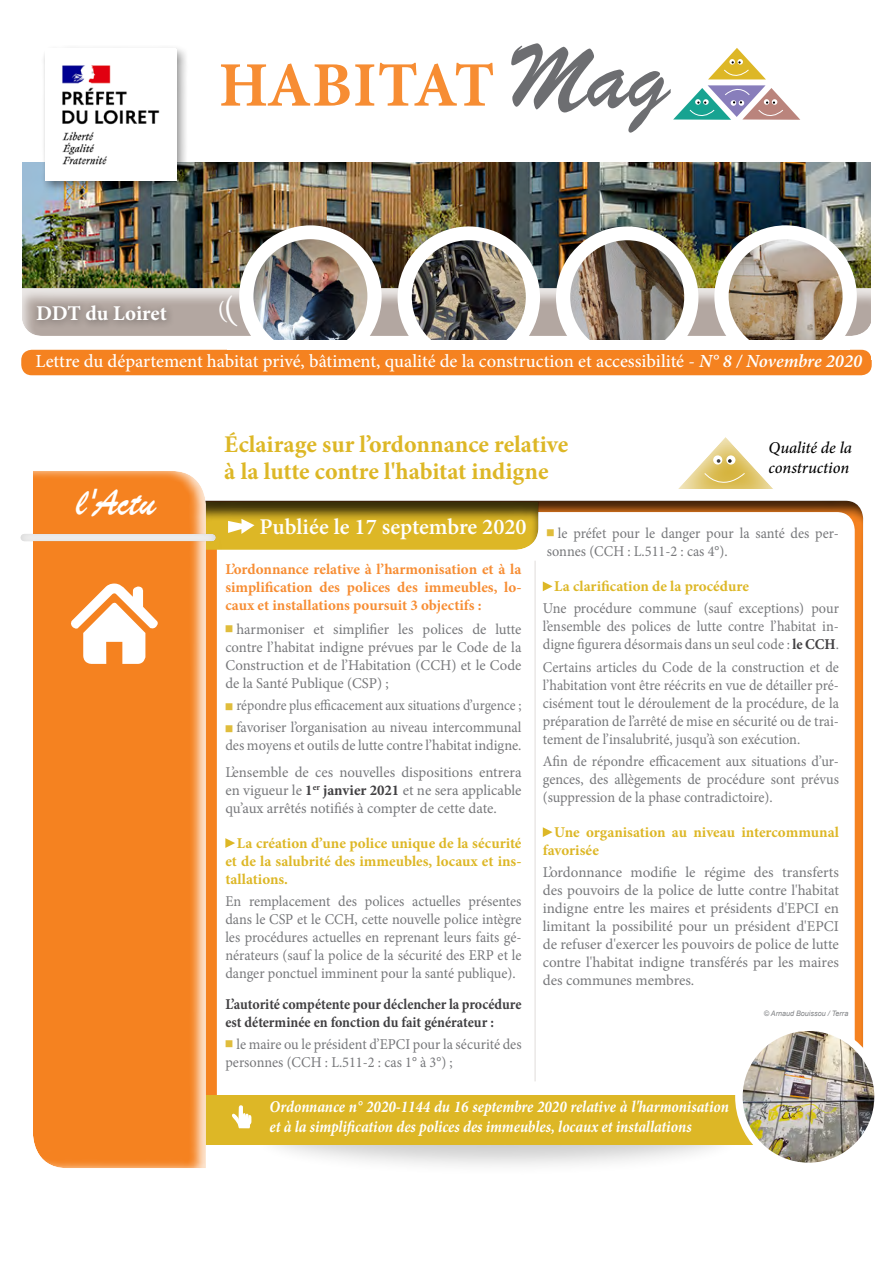
<style>
.page{position:relative;width:893px;height:1263px;background:#fff}
.page>*{position:absolute;margin:0;border:0;box-sizing:border-box;transform-origin:0 0}
.t1{font:90px "Brush Script BT";color:#6d6e71}
.t2{font:700 63.45px "Minion Pro";letter-spacing:-.01em;color:#f78d33}
.t3{font:36px "Brush Script BT";color:#fff}
.t4{font:700 24px/27px "Minion Pro";color:#ddb726}
.titre_2{font:600 22.5px "Minion Pro";color:#fff}
.t5{font:700 21px "Minion Pro";letter-spacing:-.005em;color:#fff}
.t6{font:500 18.6px "Minion Pro";color:#fff}
.t7{font:italic 700 16.5px/19.8px "Minion Pro";letter-spacing:-.005em;color:#fff;scale:.9 1}
.t8{font:italic 500 16.5px/19.8px "Minion Pro";letter-spacing:-.005em;color:#000}
.t9{font:15px/18px "Minion Pro";color:#77787b;text-align:justify;scale:.95 1}
.t10{font:15px/18px "Minion Pro";color:#77787b;text-align:justify}
.t11{font:700 15px/18px "Minion Pro";color:#ddb726;text-align:justify}
.t12{font:700 15px/18px "Minion Pro";color:#f78d33;text-align:justify}
.t13{font:15px/18px "Minion Pro";color:#77787b;text-align:right;scale:.96 1}
.t14{font:700 15px/18px "Minion Pro";color:#414042;scale:.93 1}
.t15{font:15px "Minion Pro";color:#77787b;scale:.91 1}
.t16{font:italic 7.5px "Arial";color:#808285;scale:.96 1}
.s1{font-weight:600;font-style:italic}
.s2{font-style:italic}
.s3{font-weight:700;color:#414042}
</style>
<div class="page">
<img style="left:22px;top:163px;width:849px;height:114px">
<div style="left:8px;top:277px;width:876px;height:60px;background:#fff;opacity:.75"></div>
<div style="left:41px;top:45px;width:148px;height:148px;background:#000;opacity:.4"></div>
<img style="left:45px;top:49px;width:131px;height:132px">
<div style="left:239px;top:225px;width:143px;height:143px;background:#fff;border-radius:50%"></div>
<img style="left:253px;top:239px;width:114px;height:114px;border-radius:56px">
<div style="left:398px;top:226px;width:142px;height:143px;background:#fff;border-radius:50%"></div>
<img style="left:412px;top:240px;width:114px;height:100px">
<div style="left:556px;top:226px;width:142px;height:143px;background:#fff;border-radius:50%"></div>
<img style="left:570px;top:240px;width:114px;height:114px;border-radius:57px">
<div style="left:714px;top:225px;width:143px;height:143px;background:#fff;border-radius:50%"></div>
<img style="left:729px;top:239px;width:114px;height:114px;border-radius:57px">
<div style="left:0;top:149px;width:21px;height:239px;background:#fff"></div>
<div style="left:21px;top:350px;width:851px;height:25px;background:#f58220;border-radius:10px"></div>
<div style="left:227px;top:340px;width:623px;height:10px;background:#fff"></div>
<svg style="left:673px;top:48px;width:127px;height:72px"></svg>
<div style="left:872px;top:120px;width:21px;height:240px;background:#fff"></div>
<div style="left:250px;top:1087px;width:495px;height:90px;background:#000;opacity:.2"></div>
<div style="left:25px;top:489px;width:850px;height:637px;background:#000;opacity:.75"></div>
<svg style="left:219px;top:512px;width:636px;height:583px"></svg>
<div style="left:186px;top:490px;width:364px;height:62px;background:#000;opacity:.75"></div>
<svg style="left:219px;top:502px;width:319px;height:48px;background:#b99a24"></svg>
<div style="left:205px;top:1095px;width:658px;height:50px;background:#ddb726"></div>
<img style="left:739px;top:1027px;width:139px;height:139px;border-radius:70px">
<div style="left:735px;top:1023px;width:147px;height:147px;border:8px solid #fff;border-radius:50%"></div>
<div style="left:20px;top:459px;width:199px;height:710px;background:#fff;opacity:.8"></div>
<hr style="left:535px;top:561px;width:1px;height:520px;background:#e0dcda">
<svg style="left:69px;top:583px;width:90px;height:81px"></svg>
<div style="left:8px;top:522px;width:222px;height:21px;background:#000;opacity:.2"></div>
<svg style="left:225px;top:838px;width:10px;height:10px"></svg>
<svg style="left:543px;top:581px;width:10px;height:10px"></svg>
<svg style="left:543px;top:827px;width:10px;height:10px"></svg>
<div style="left:652px;top:406px;width:183px;height:94px;background:#fff"></div>
<svg style="left:232px;top:1105px;width:20px;height:23px"></svg>
<svg style="left:226px;top:625px;width:6px;height:7px"></svg>
<svg style="left:226px;top:703px;width:6px;height:7px"></svg>
<svg style="left:226px;top:725px;width:6px;height:7px"></svg>
<svg style="left:226px;top:1040px;width:6px;height:7px"></svg>
<svg style="left:547px;top:529px;width:7px;height:7px"></svg>
<img style="left:21px;top:288px;width:851px;height:48px">
<h2 class="t2" style="left:219px;top:41px;width:277px">HABITAT</h2>
<h1 class="t1" style="left:506px;top:24px;width:165px">Mag</h1>
<h3 class="t5" style="left:36px;top:299px;width:132px">DDT du Loiret</h3>
<p class="t6" style="left:36px;top:349px;width:828px">Lettre du département habitat privé, bâtiment, qualité de la construction et accessibilité - <span class="s1">N° 8 / Novembre 2020</span></p>
<p class="t3" style="left:77px;top:481px;width:81px">l<span class="s2">'</span>Actu</p>
<p class="t4" style="left:224px;top:431px;width:346px">Éclairage sur l’ordonnance relative à la lutte contre l'habitat indigne</p>
<p class="t8" style="left:769px;top:438px;width:85px">Qualité de la construction</p>
<p class="titre_2" style="left:259px;top:512px;width:269px">Publiée le 17 septembre 2020</p>
<p class="t12" style="left:225px;top:559px;width:298px">L’ordonnance relative à l’harmonisation et à la simplification des polices des immeubles, lo&shy;caux et installations poursuit 3 objectifs :</p>
<p class="t10" style="left:225px;top:620px;width:298px;text-indent:11px">harmoniser et simplifier les polices de lutte contre l’habitat indigne prévues par le Code de la Construction et de l’Habitation (CCH) et le Code de la Santé Publique (CSP) ;</p>
<p class="t15" style="left:236px;top:695px;width:315px">répondre plus efficacement aux situations d’urgence ;</p>
<p class="t13" style="left:225px;top:719px;width:310px">favoriser l’organisation au niveau intercommunal des moyens et outils de lutte contre l’habitat indigne.</p>
<p class="t10" style="left:225px;top:763px;width:298px">L’ensemble de ces nouvelles dispositions entrera en vigueur le <span class="s3">1</span><sup>er</sup> <span class="s3">janvier 2021</span> et ne sera applicable qu’aux arrêtés notifiés à compter de cette date.</p>
<p class="t11" style="left:225px;top:834px;width:298px;text-indent:11px">La création d’une police unique de la sécurité et de la salubrité des immeubles, locaux et ins&shy;tallations.</p>
<p class="t9" style="left:225px;top:892px;width:313px">En remplacement des polices actuelles présentes dans le CSP et le CCH, cette nouvelle police intègre les procédures actuelles en reprenant leurs faits gé&shy;nérateurs (sauf la police de la sécurité des ERP et le danger ponctuel imminent pour la santé publique).</p>
<p class="t14" style="left:225px;top:995px;width:320px">L’autorité compétente pour déclencher la procédure est déterminée en fonction du fait générateur :</p>
<p class="t9" style="left:225px;top:1035px;width:313px;text-indent:11px">le maire ou le président d’EPCI pour la sécurité des personnes (CCH : L.511-2 : cas 1° à 3°) ;</p>
<p class="t9" style="left:547px;top:524px;width:309px;text-indent:11px">le préfet pour le danger pour la santé des per&shy;sonnes (CCH : L.511-2 : cas 4°).</p>
<p class="t11" style="left:554px;top:577px;width:196px">La clarification de la procédure</p>
<p class="t9" style="left:543px;top:600px;width:313px">Une procédure commune (sauf exceptions) pour l’ensemble des polices de lutte contre l’habitat in&shy;digne figurera désormais dans un seul code : <span class="s3">le CCH</span>.</p>
<p class="t9" style="left:543px;top:658px;width:313px">Certains articles du Code de la construction et de l’habitation vont être réécrits en vue de détailler pré&shy;cisément tout le déroulement de la procédure, de la préparation de l’arrêté de mise en sécurité ou de trai&shy;tement de l’insalubrité, jusqu’à son exécution.</p>
<p class="t9" style="left:543px;top:752px;width:313px">Afin de répondre efficacement aux situations d’ur&shy;gences, des allègements de procédure sont prévus (suppression de la phase contradictoire).</p>
<p class="t11" style="left:543px;top:823px;width:298px;text-indent:11px">Une organisation au niveau intercommunal favorisée</p>
<p class="t10" style="left:543px;top:863px;width:298px">L’ordonnance modifie le régime des transferts des pouvoirs de la police de lutte contre l'habitat indigne entre les maires et présidents d'EPCI en limitant la possibilité pour un président d'EPCI de refuser d'exercer les pouvoirs de police de lutte contre l'habitat indigne transférés par les maires des communes membres.</p>
<p class="t16" style="left:764px;top:1008px;width:89px">© Arnaud Bouissou / Terra</p>
<p class="t7" style="left:270px;top:1097px;width:512px">Ordonnance n° 2020-1144 du 16 septembre 2020 relative à l'harmonisation et à la simplification des polices des immeubles, locaux et installations</p>
</div>
